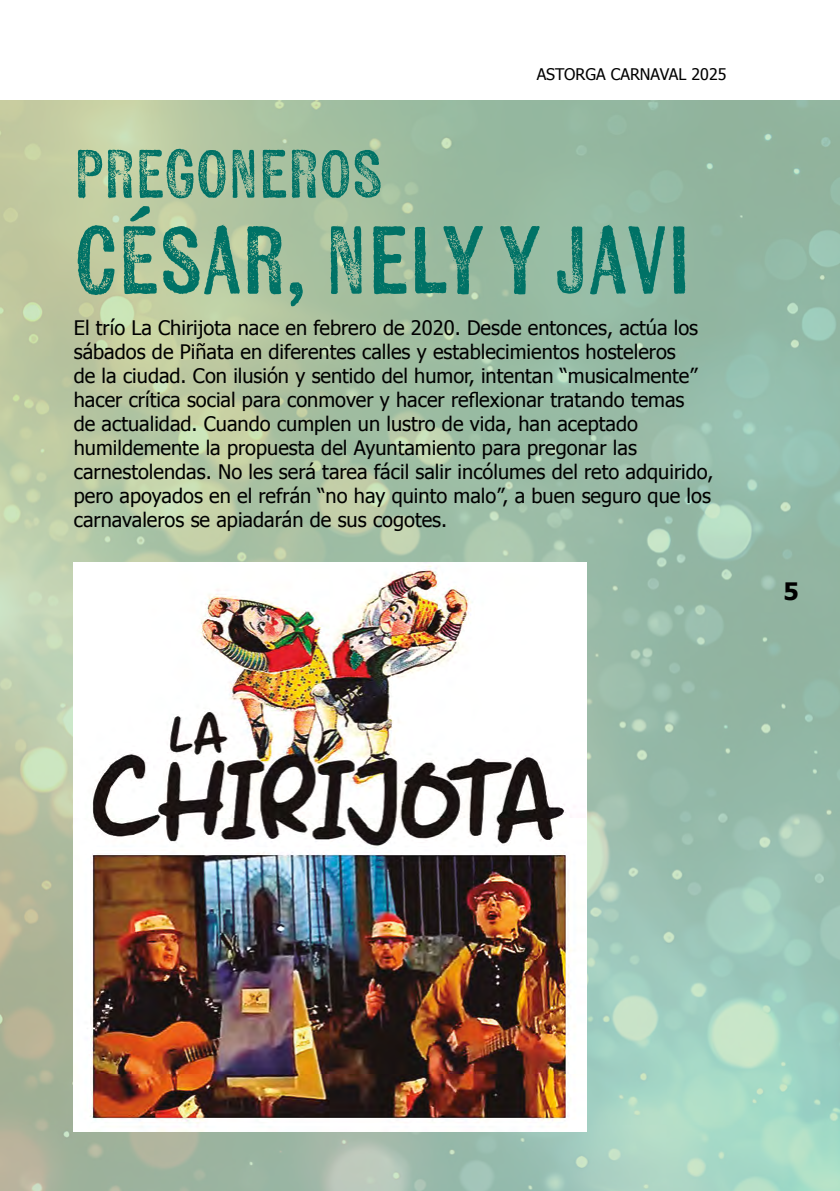
<style>
.page{position:relative;width:840px;height:1191px;background:#fff}
.page>*{position:absolute;margin:0;border:0;box-sizing:border-box;transform-origin:0 0}
.t1{font:96px "Kiln Sans";color:#007266}
.t2{font:68px "Kiln Sans";color:#007266}
.t3{font:700 24px "Tahoma";color:#000}
.t4{font:20px/24px "Tahoma";color:#000}
.t5{font:16px "Tahoma";color:#000}
</style>
<div class="page">
<img style="left:0;top:100px;width:839px;height:1091px">
<img style="left:74px;top:562px;width:512px;height:569px">
<p class="t5" style="left:536px;top:64px;width:191px">ASTORGA CARNAVAL 2025</p>
<h2 class="t2" style="left:74px;top:131px;width:310px">PREGONEROS</h2>
<h1 class="t1" style="left:74px;top:199px;width:618px">CÉSAR, NELY Y JAVI</h1>
<p class="t4" style="left:74px;top:315px;width:641px">El trío La Chirijota nace en febrero de 2020. Desde entonces, actúa los sábados de Piñata en diferentes calles y establecimientos hosteleros<br>de la ciudad. Con ilusión y sentido del humor, intentan “musicalmente” hacer crítica social para conmover y hacer reflexionar tratando temas<br>de actualidad. Cuando cumplen un lustro de vida, han aceptado humildemente la propuesta del Ayuntamiento para pregonar las carnestolendas. No les será tarea fácil salir incólumes del reto adquirido, pero apoyados en el refrán “no hay quinto malo”, a buen seguro que los carnavaleros se apiadarán de sus cogotes.</p>
<p class="t3" style="left:783px;top:574px;width:17px">5</p>
</div>
